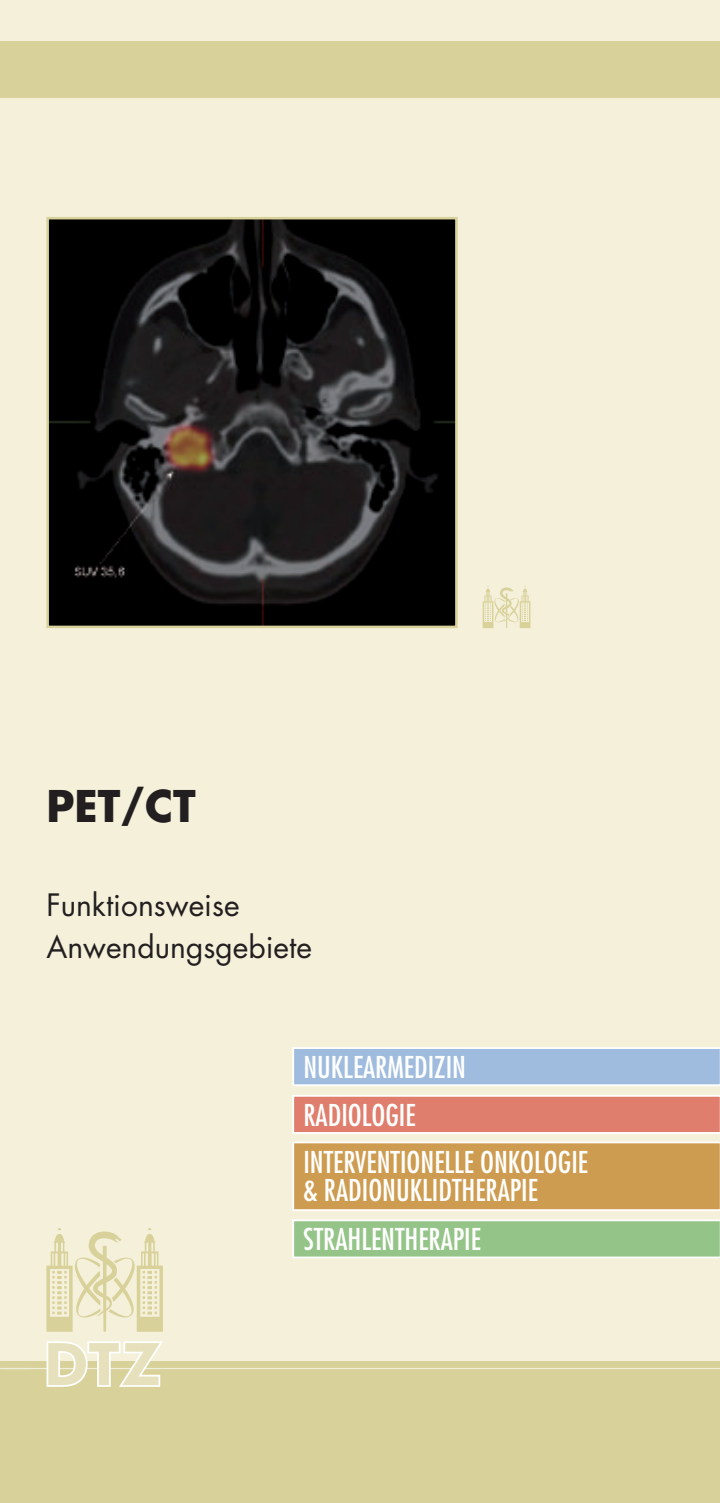
<style>
.page{position:relative;width:720px;height:1503px;background:#fff}
.page>*{position:absolute;margin:0;border:0;box-sizing:border-box;transform-origin:0 0}
.t1{font:700 42.5px "Futura Std";color:#231f20}
.t2{font:30px/42.5px "Futura Std";color:#231f20}
.t3{font:condensed 29.25px/27.8px "Futura Std";color:#fff}
</style>
<div class="page">
<div style="left:0;top:0;width:720px;height:1502px;background:#f4f0da"></div>
<div style="left:0;top:41px;width:720px;height:57px;background:#d8d199"></div>
<img style="left:49px;top:220px;width:405px;height:405px">
<div style="left:46px;top:217px;width:411px;height:411px;border:2px solid #d8d199"></div>
<div style="left:4px;top:1361px;width:716px;height:141px;background:#d8d199"></div>
<div style="left:0;top:1361px;width:22px;height:141px;background:#d8d199"></div>
<svg style="left:292px;top:1141px;width:428px;height:70px;background:#d1a25a"></svg>
<svg style="left:292px;top:1047px;width:428px;height:39px;background:#a8c1e0"></svg>
<svg style="left:292px;top:1095px;width:428px;height:38px;background:#e28878"></svg>
<svg style="left:292px;top:1219px;width:428px;height:39px;background:#9fc993"></svg>
<hr style="left:4px;top:1367px;width:716px;height:2px;background:#efeedb">
<hr style="left:0;top:1367px;width:30px;height:2px;background:#efeedb">
<svg style="left:46px;top:1228px;width:117px;height:104px"></svg>
<svg style="left:46px;top:1341px;width:119px;height:46px"></svg>
<svg style="left:482px;top:586px;width:48px;height:42px"></svg>
<h1 class="t1" style="left:46px;top:777px;width:151px">PET/CT</h1>
<p class="t2" style="left:46px;top:883px;width:267px">Funktionsweise<br>Anwendungsgebiete</p>
<p class="t3" style="left:303px;top:1043px;width:164px;line-height:47.5px">NUKLEARMEDIZIN<br>RADIOLOGIE</p>
<p class="t3" style="left:303px;top:1148px;width:286px">INTERVENTIONELLE ONKOLOGIE &amp; RADIONUKLIDTHERAPIE</p>
<p class="t3" style="left:303px;top:1225px;width:179px">STRAHLENTHERAPIE</p>
</div>
